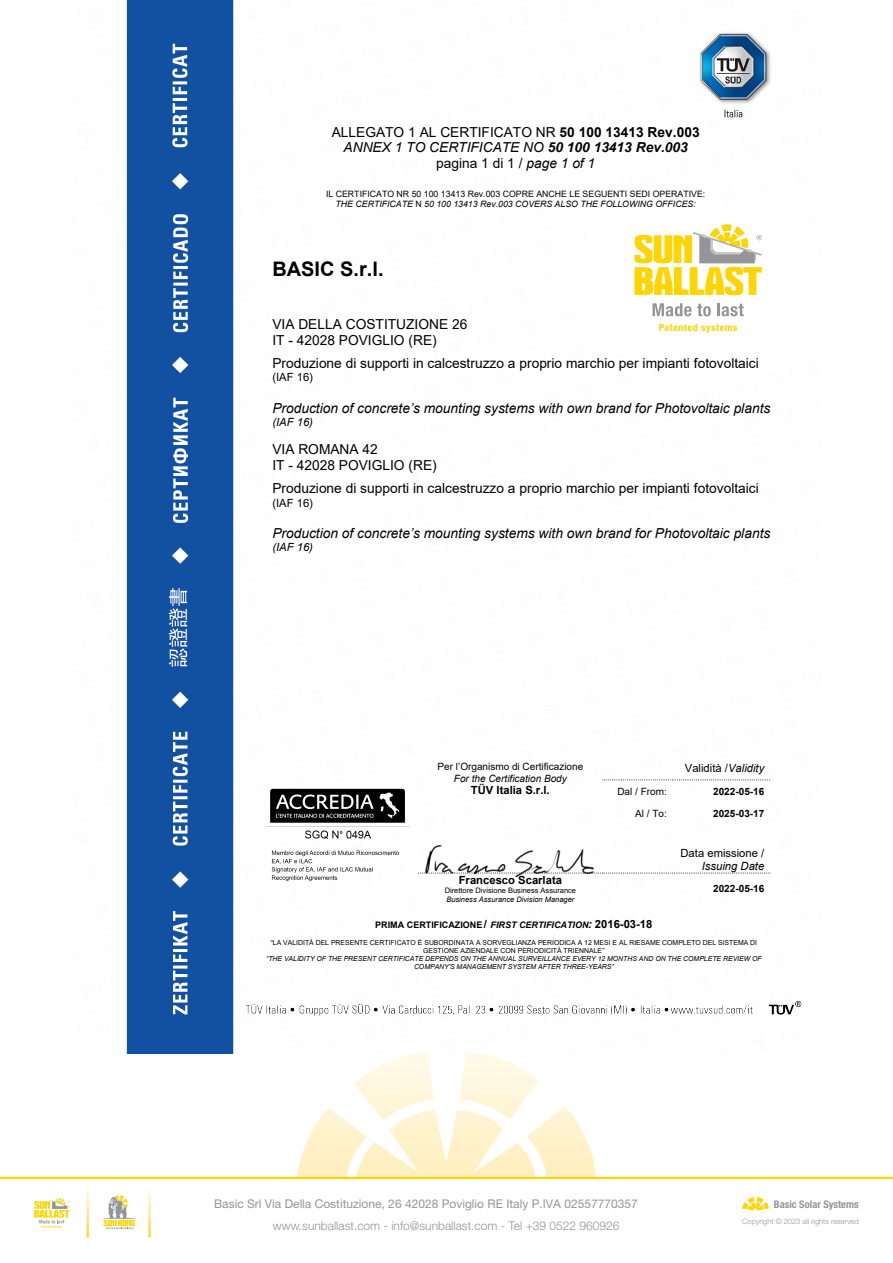
<style>
.page{position:relative;width:893px;height:1263px;background:#fff}
.page>*{position:absolute;margin:0;border:0;box-sizing:border-box;transform-origin:0 0}
.t1{font:700 19.95px "Arial";color:#000}
.t2{font:13.8px/15.9px "Arial";color:#000}
.t3{font:italic 13.8px "Arial";color:#000}
.t4{font:12px "Helvetica Neue LT Pro";color:#939598}
.t5{font:300 12px "Helvetica Neue LT Pro";color:#939598}
.t6{font:11.25px "Arial";color:#000}
.t7{font:700 11.25px "Arial";color:#000}
.t8{font:italic 11.25px "Arial";color:#000}
.t9{font:700 condensed 10.5px "Helvetica Neue LT Pro";color:#939598}
.t10{font:10.05px "Arial";color:#000}
.t11{font:700 10.05px "Arial";color:#000}
.t12{font:italic 10.05px "Arial";color:#000}
.t13{font:700 9px "Arial";color:#000}
.t14{font:8.7px/10.1px "Arial";color:#000;text-align:center}
.t15{font:7.5px "Arial";color:#000}
.t16{font:italic 7.5px "Arial";color:#000}
.t17{font:300 7.5px "Helvetica Neue LT Pro";color:#939598}
.t18{font:6.9px/7.9px "Arial";color:#000;text-align:center}
.t19{font:italic 6.9px/7.9px "Arial";color:#000;text-align:center}
.s1{font-weight:700}
.s2{font-style:italic}
.s3{font-weight:700;font-style:italic}
.s4{font-size:11.25px}
.s5{font-style:italic;font-size:11.25px}
</style>
<div class="page">
<img style="left:126px;top:0;width:676px;height:1054px">
<img style="left:425px;top:843px;width:170px;height:33px">
<img style="left:267px;top:785px;width:141px;height:99px">
<svg style="left:603px;top:779px;width:168px;height:1px"></svg>
<svg style="left:418px;top:873px;width:353px;height:1px"></svg>
<div style="left:588px;top:207px;width:220px;height:143px;background:#fff"></div>
<svg style="left:659px;top:324px;width:78px;height:9px"></svg>
<svg style="left:634px;top:224px;width:128px;height:71px"></svg>
<svg style="left:652px;top:303px;width:39px;height:13px"></svg>
<svg style="left:697px;top:304px;width:14px;height:12px"></svg>
<svg style="left:717px;top:303px;width:27px;height:13px"></svg>
<svg style="left:298px;top:1050px;width:299px;height:127px"></svg>
<hr style="left:0;top:1177px;width:893px;height:2px;background:#ffd200">
<svg style="left:742px;top:1197px;width:27px;height:14px"></svg>
<svg style="left:34px;top:1198px;width:35px;height:30px"></svg>
<svg style="left:102px;top:1195px;width:34px;height:34px"></svg>
<p class="t2" style="left:332px;top:124px;width:369px;text-align:center">ALLEGATO 1 AL CERTIFICATO NR <span class="s1">50 100 13413 Rev.003<br></span><span class="s2">ANNEX 1 TO CERTIFICATE NO</span> <span class="s3">50 100 13413 Rev.003 </span>pagina 1 di 1 / <span class="s2">page 1 of 1</span></p>
<p class="t14" style="left:326px;top:189px;width:381px">IL CERTIFICATO NR 50 100 13413 Rev.003 COPRE ANCHE LE SEGUENTI SEDI OPERATIVE:<br><span class="s2">THE CERTIFICATE</span> N <span class="s2">50 100 13413 Rev.003 COVERS ALSO THE FOLLOWING OFFICES:</span></p>
<h1 class="t1" style="left:272px;top:255px;width:113px">BASIC S.r.l.</h1>
<p class="t2" style="left:272px;top:316px;width:197px">VIA DELLA COSTITUZIONE 26<br>IT - 42028 POVIGLIO (RE)</p>
<p class="t2" style="left:272px;top:355px;width:488px">Produzione di supporti in calcestruzzo a proprio marchio per impianti fotovoltaici</p>
<p class="t6" style="left:272px;top:370px;width:42px">(IAF 16)</p>
<p class="t3" style="left:272px;top:399px;width:500px">Production of concrete’s mounting systems with own brand for Photovoltaic plants</p>
<p class="t8" style="left:272px;top:415px;width:42px">(IAF 16)</p>
<p class="t2" style="left:272px;top:441px;width:166px">VIA ROMANA 42<br>IT - 42028 POVIGLIO (RE)</p>
<p class="t2" style="left:272px;top:480px;width:488px">Produzione di supporti in calcestruzzo a proprio marchio per impianti fotovoltaici</p>
<p class="t6" style="left:272px;top:495px;width:42px">(IAF 16)</p>
<p class="t3" style="left:272px;top:524px;width:500px">Production of concrete’s mounting systems with own brand for Photovoltaic plants</p>
<p class="t8" style="left:272px;top:540px;width:42px">(IAF 16)</p>
<p class="t10" style="left:437px;top:760px;width:147px">Per l’Organismo di Certificazione</p>
<p class="t12" style="left:454px;top:772px;width:114px">For the Certification Body</p>
<p class="t7" style="left:471px;top:782px;width:80px">TÜV Italia S.r.l.</p>
<p class="t7" style="left:459px;top:872px;width:105px">Francesco Scarlata</p>
<p class="t15" style="left:445px;top:885px;width:133px">Direttore Divisione Business Assurance</p>
<p class="t16" style="left:446px;top:894px;width:130px">Business Assurance Division Manager</p>
<p class="t6" style="left:685px;top:760px;width:81px">Validità /<span class="s2">Validity</span></p>
<p class="t10" style="left:617px;top:784px;width:51px">Dal / From:</p>
<p class="t11" style="left:713px;top:784px;width:53px">2022-05-16</p>
<p class="t10" style="left:635px;top:806px;width:33px">Al / To:</p>
<p class="t11" style="left:713px;top:806px;width:53px">2025-03-17</p>
<p class="t6" style="left:680px;top:845px;width:85px">Data emissione /</p>
<p class="t8" style="left:702px;top:859px;width:64px">Issuing Date</p>
<p class="t11" style="left:713px;top:881px;width:53px">2022-05-16</p>
<p class="t13" style="left:375px;top:919px;width:279px">PRIMA CERTIFICAZIONE <span class="s4">/</span> <span class="s2">FIRST CERTIFICATION</span><span class="s5">:</span> <span class="s4">2016-03-18</span></p>
<p class="t18" style="left:271px;top:939px;width:488px">“LA VALIDITÀ DEL PRESENTE CERTIFICATO È SUBORDINATA A SORVEGLIANZA PERIODICA A 12 MESI E AL RIESAME COMPLETO DEL SISTEMA DI<br>GESTIONE AZIENDALE CON PERIODICITÀ TRIENNALE”</p>
<p class="t19" style="left:266px;top:955px;width:497px">“THE VALIDITY OF THE PRESENT CERTIFICATE DEPENDS ON THE ANNUAL SURVEILLANCE EVERY 12 MONTHS AND ON THE COMPLETE REVIEW OF<br>COMPANY'S MANAGEMENT SYSTEM AFTER THREE-YEARS”</p>
<p class="t4" style="left:214px;top:1197px;width:425px">Basic Srl Via Della Costituzione, 26 42028 Poviglio RE Italy P.IVA 02557770357</p>
<p class="t5" style="left:273px;top:1218px;width:348px">www.sunballast.com - info@sunballast.com - Tel +39 0522 960926</p>
<p class="t17" style="left:742px;top:1216px;width:118px">Copyright © 2023 all rights reserved</p>
<p class="t9" style="left:774px;top:1197px;width:86px">Basic Solar Systems</p>
</div>
